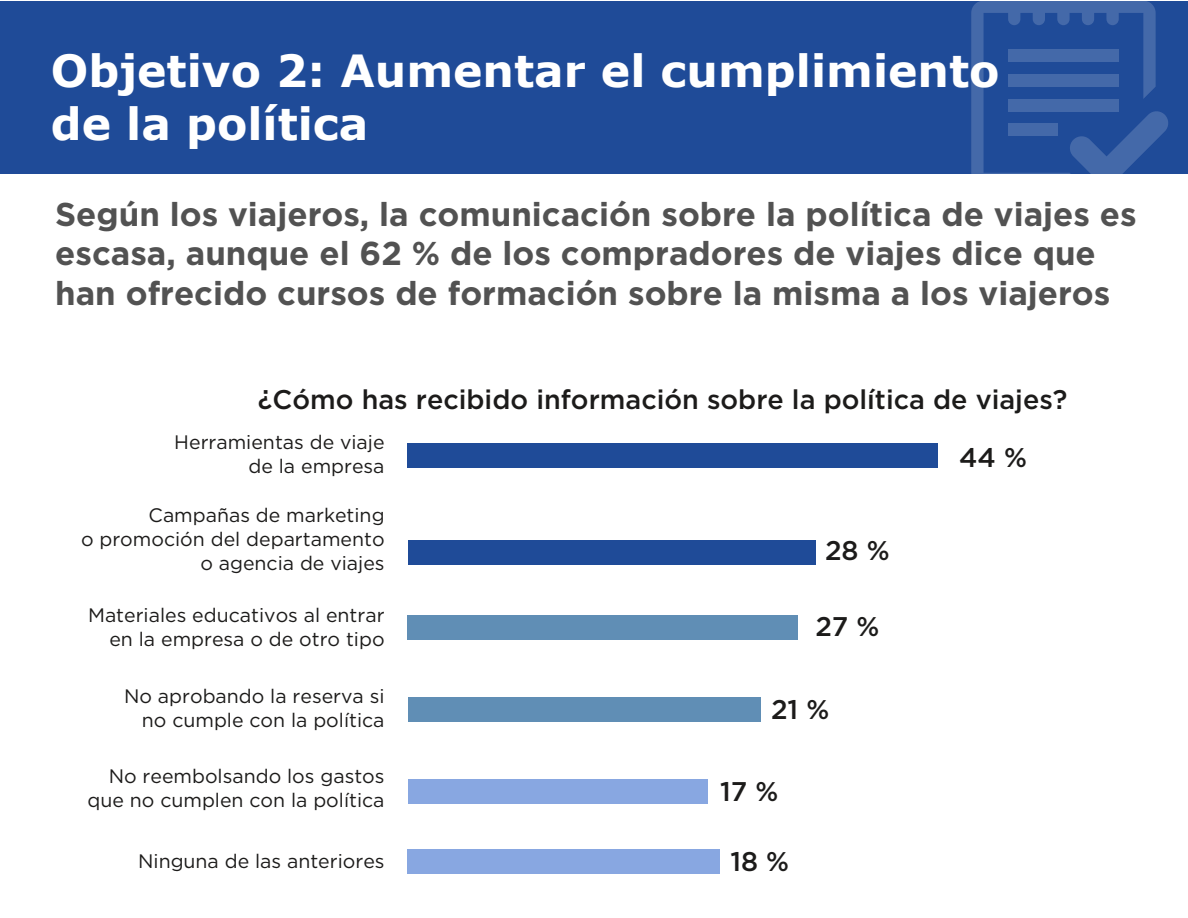
<style>
.page{position:relative;width:1188px;height:918px;background:#fff}
.page>*{position:absolute;margin:0;border:0;box-sizing:border-box;transform-origin:0 0}
.t1{font:700 44.25px/53.1px "Verdana";color:#fff}
.t2{font:700 33px/39.6px "Gotham";color:#525252}
.t3{font:500 27px "Gotham";color:#1c1b1a}
.t4{font:19.5px/24px "Gotham";color:#1c1b1a;text-align:right}
</style>
<div class="page">
<div style="left:408px;top:443px;width:530px;height:25px;background:#1f4b98"></div>
<div style="left:408px;top:540px;width:407px;height:25px;background:#1f4b98"></div>
<div style="left:408px;top:615px;width:390px;height:25px;background:#608eb5"></div>
<div style="left:408px;top:697px;width:353px;height:25px;background:#608eb5"></div>
<div style="left:408px;top:779px;width:300px;height:25px;background:#88a7e1"></div>
<div style="left:408px;top:849px;width:312px;height:25px;background:#88a7e1"></div>
<div style="left:0;top:2px;width:1188px;height:172px;background:#1f4b98"></div>
<svg style="left:971px;top:1px;width:197px;height:173px"></svg>
<h1 class="t1" style="left:51px;top:43px;width:950px">Objetivo 2: Aumentar el cumplimiento de la política</h1>
<h2 class="t2" style="left:55px;top:194px;width:1083px">Según los viajeros, la comunicación sobre la política de viajes es escasa, aunque el 62 % de los compradores de viajes dice que han ofrecido cursos de formación sobre la misma a los viajeros</h2>
<h3 class="t3" style="left:258px;top:381px;width:811px">¿Cómo has recibido información sobre la política de viajes?</h3>
<p class="t4" style="left:174px;top:430px;width:212px">Herramientas de viaje de la empresa</p>
<p class="t4" style="left:81px;top:503px;width:305px">Campañas de marketing<br>o promoción del departamento o agencia de viajes</p>
<p class="t4" style="left:88px;top:602px;width:298px">Materiales educativos al entrar en la empresa o de otro tipo</p>
<h3 class="t3" style="left:959px;top:440px;width:69px">44 %</h3>
<h3 class="t3" style="left:825px;top:533px;width:66px">28 %</h3>
<h3 class="t3" style="left:815px;top:609px;width:66px">27 %</h3>
<p class="t4" style="left:124px;top:684px;width:262px">No aprobando la reserva si no cumple con la política</p>
<p class="t4" style="left:88px;top:764px;width:299px">No reembolsando los gastos que no cumplen con la política</p>
<p class="t4" style="left:138px;top:849px;width:248px">Ninguna de las anteriores</p>
<h3 class="t3" style="left:771px;top:691px;width:60px">21 %</h3>
<h3 class="t3" style="left:720px;top:773px;width:60px">17 %</h3>
<h3 class="t3" style="left:730px;top:844px;width:60px">18 %</h3>
</div>
